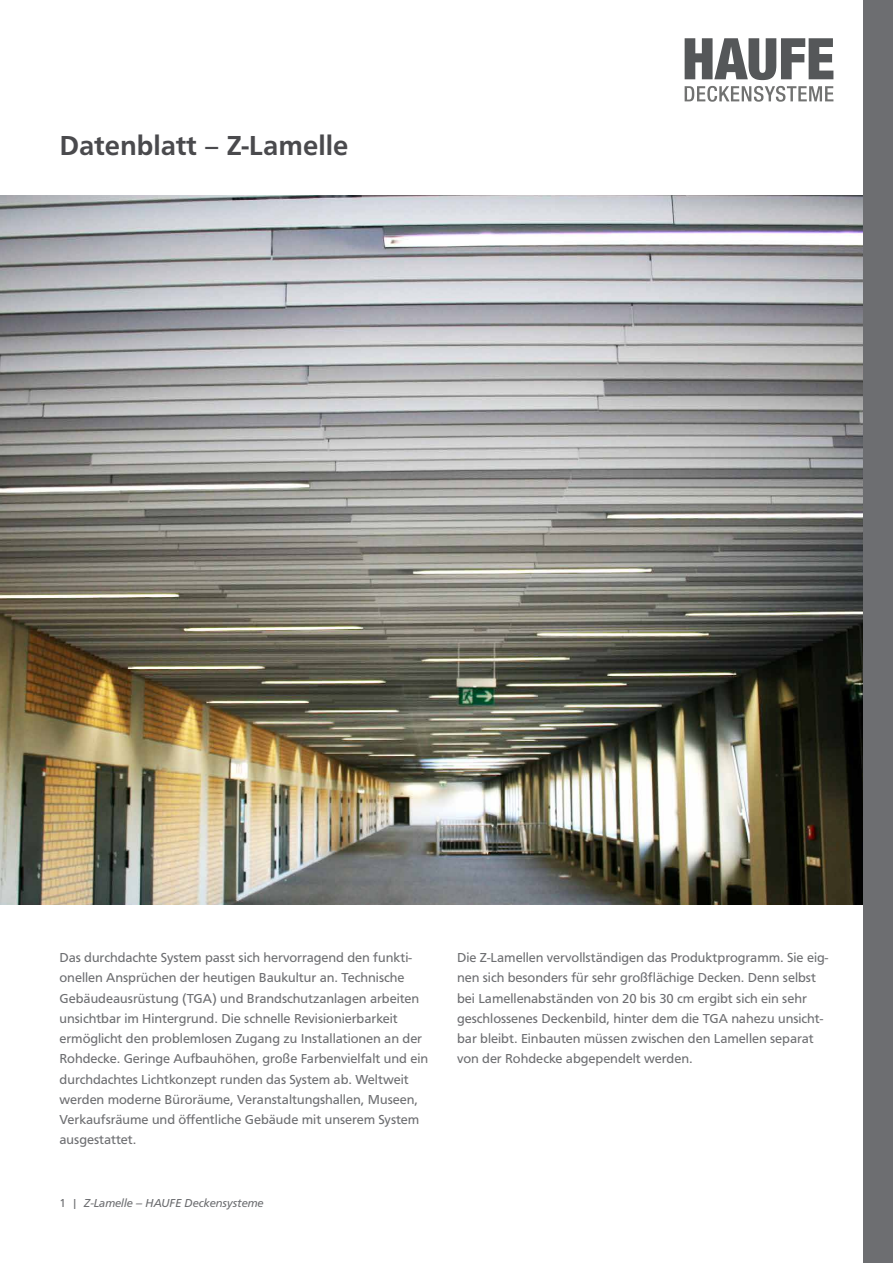
<style>
.page{position:relative;width:893px;height:1263px;background:#fff}
.page>*{position:absolute;margin:0;border:0;box-sizing:border-box;transform-origin:0 0}
.t1{font:700 28.5px "Carto Gothic Std";color:#4a4a4d}
.t2{font:13.5px/20.2px "Carto Gothic Std";color:#6d6e71}
.t3{font:italic 12px "Carto Gothic Std";color:#6d6e71}
.s1{font-weight:400}
.s2{font-style:normal}
</style>
<div class="page">
<svg style="left:685px;top:38px;width:148px;height:42px"></svg>
<svg style="left:685px;top:86px;width:148px;height:16px"></svg>
<img style="left:0;top:196px;width:863px;height:708px">
<div style="left:863px;top:0;width:30px;height:1263px;background:#6d6e71"></div>
<h1 class="t1" style="left:60px;top:129px;width:290px">Datenblatt <span class="s1">–</span> Z-Lamelle</h1>
<p class="t2" style="left:60px;top:947px;width:370px">Das durchdachte System passt sich hervorragend den funkti&shy;onellen Ansprüchen der heutigen Baukultur an. Technische Gebäudeausrüstung (TGA) und Brandschutzanlagen arbeiten unsichtbar im Hintergrund. Die schnelle Revisionierbarkeit ermöglicht den problemlosen Zugang zu Installationen an der Rohdecke. Geringe Aufbauhöhen, große Farbenvielfalt und ein durchdachtes Lichtkonzept runden das System ab. Weltweit werden moderne Büroräume, Veranstaltungshallen, Museen, Verkaufsräume und öffentliche Gebäude mit unserem System ausgestattet.</p>
<p class="t2" style="left:457px;top:947px;width:372px">Die Z-Lamellen vervollständigen das Produktprogramm. Sie eig&shy;nen sich besonders für sehr großflächige Decken. Denn selbst bei Lamellenabständen von 20 bis 30 cm ergibt sich ein sehr geschlossenes Deckenbild, hinter dem die TGA nahezu unsicht&shy;bar bleibt. Einbauten müssen zwischen den Lamellen separat von der Rohdecke abgependelt werden.</p>
<p class="t3" style="left:60px;top:1196px;width:206px"><span class="s2">1 |</span> Z-Lamelle – HAUFE Deckensysteme</p>
</div>
